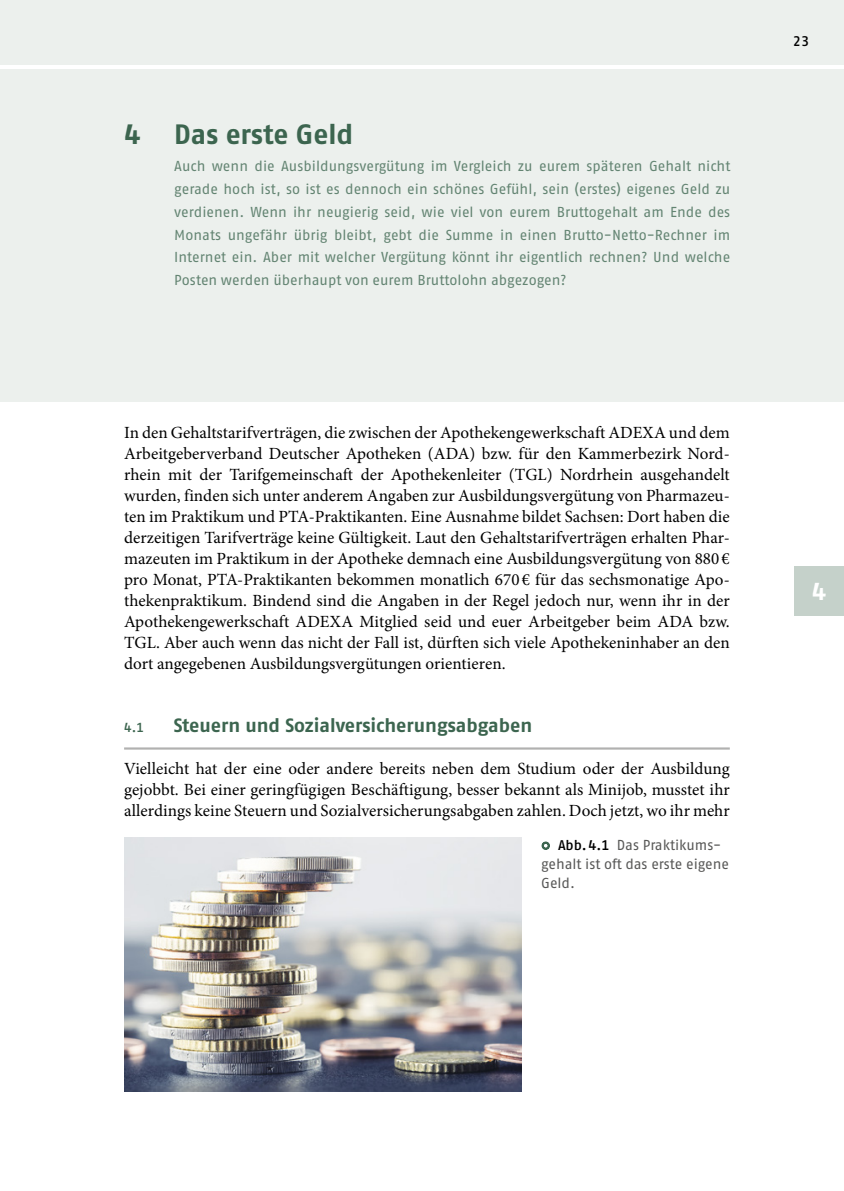
<style>
.page{position:relative;width:844px;height:1191px;background:#fff}
.page>*{position:absolute;margin:0;border:0;box-sizing:border-box;transform-origin:0 0}
.AUD_h1{font:700 28px "Fago Pro";color:#3c654f}
.t1{font:700 24.5px "Fago Pro";color:#fff}
.AUD_h2{font:700 19.25px "Fago Pro";letter-spacing:-.005em;color:#3c654f}
.AUD_bodytext{font:17.15px/21px "Minion Pro";letter-spacing:.005em;color:#000;text-align:justify}
.AUD_bodytext-box01{font:14.35px/22.8px "Fago Pro";color:#638472;text-align:justify}
.t2{font:14.35px/19.2px "Fago Pro";letter-spacing:-.005em;color:#585857}
.t3{font:600 14px "Fago Pro";color:#000}
.AUD_h2-2{font:600 13.12px "Fago Pro";color:#3c654f}
.s1{font-family:"Arial Unicode MS";font-size:15.4px;color:#3c654f}
.s2{font-weight:600;font-size:14px;color:#000}
</style>
<div class="page">
<div style="left:0;top:0;width:729px;height:64px;background:#ecf0ed"></div>
<div style="left:729px;top:0;width:114px;height:64px;background:#ecf0ed"></div>
<div style="left:794px;top:566px;width:49px;height:49px;background:#c5d1ca"></div>
<hr style="left:124px;top:747px;width:605px;height:2px;background:#b1b1b0">
<div style="left:0;top:69px;width:843px;height:333px;background:#ecf0ed"></div>
<svg style="left:541px;top:841px;width:9px;height:9px"></svg>
<img style="left:124px;top:837px;width:397px;height:254px">
<p class="AUD_h1" style="left:125px;top:117px;width:230px">4 Das erste Geld</p>
<p class="AUD_bodytext-box01" style="left:174px;top:155px;width:557px">Auch wenn die Ausbildungsvergütung im Vergleich zu eurem späteren Gehalt nicht gerade hoch ist, so ist es dennoch ein schönes Gefühl, sein (erstes) eigenes Geld zu verdienen. Wenn ihr neugierig seid, wie viel von eurem Bruttogehalt am Ende des Monats ungefähr übrig bleibt, gebt die Summe in einen Brutto-Netto-Rechner im Internet ein. Aber mit welcher Vergütung könnt ihr eigentlich rechnen? Und welche Posten werden überhaupt von eurem Bruttolohn abgezogen?</p>
<p class="AUD_bodytext" style="left:124px;top:422px;width:607px">In den Gehaltstarifverträgen, die zwischen der Apothekengewerkschaft ADEXA und dem Arbeitgeberverband Deutscher Apotheken (ADA) bzw. für den Kammerbezirk Nord&shy;rhein mit der Tarifgemeinschaft der Apothekenleiter (TGL) Nordrhein ausgehandelt wurden, finden sich unter anderem Angaben zur Ausbildungsvergütung von Pharmazeu&shy;ten im Praktikum und PTA-Praktikanten. Eine Ausnahme bildet Sachsen: Dort haben die derzeitigen Tarifverträge keine Gültigkeit. Laut den Gehaltstarifverträgen erhalten Phar&shy;mazeuten im Praktikum in der Apotheke demnach eine Ausbildungsvergütung von 880 € pro Monat, PTA-Praktikanten bekommen monatlich 670 € für das sechsmonatige Apo&shy;thekenpraktikum. Bindend sind die Angaben in der Regel jedoch nur, wenn ihr in der Apothekengewerkschaft ADEXA Mitglied seid und euer Arbeitgeber beim ADA bzw.<br>TGL. Aber auch wenn das nicht der Fall ist, dürften sich viele Apothekeninhaber an den dort angegebenen Ausbildungsvergütungen orientieren.</p>
<p class="AUD_h2-2" style="left:124px;top:719px;width:21px">4.1</p>
<p class="AUD_h2" style="left:174px;top:713px;width:360px">Steuern und Sozialversicherungsabgaben</p>
<p class="AUD_bodytext" style="left:124px;top:758px;width:607px">Vielleicht hat der eine oder andere bereits neben dem Studium oder der Ausbildung gejobbt. Bei einer geringfügigen Beschäftigung, besser bekannt als Minijob, musstet ihr allerdings keine Steuern und Sozialversicherungsabgaben zahlen. Doch jetzt, wo ihr mehr</p>
<p class="t2" style="left:541px;top:835px;width:189px"><span class="s1">○</span> <span class="s2">Abb.4.1</span> Das Praktikums&shy;gehalt ist oft das erste eigene<br>Geld.</p>
<p class="t3" style="left:792px;top:33px;width:18px">23</p>
<h2 class="t1" style="left:811px;top:577px;width:16px">4</h2>
</div>
